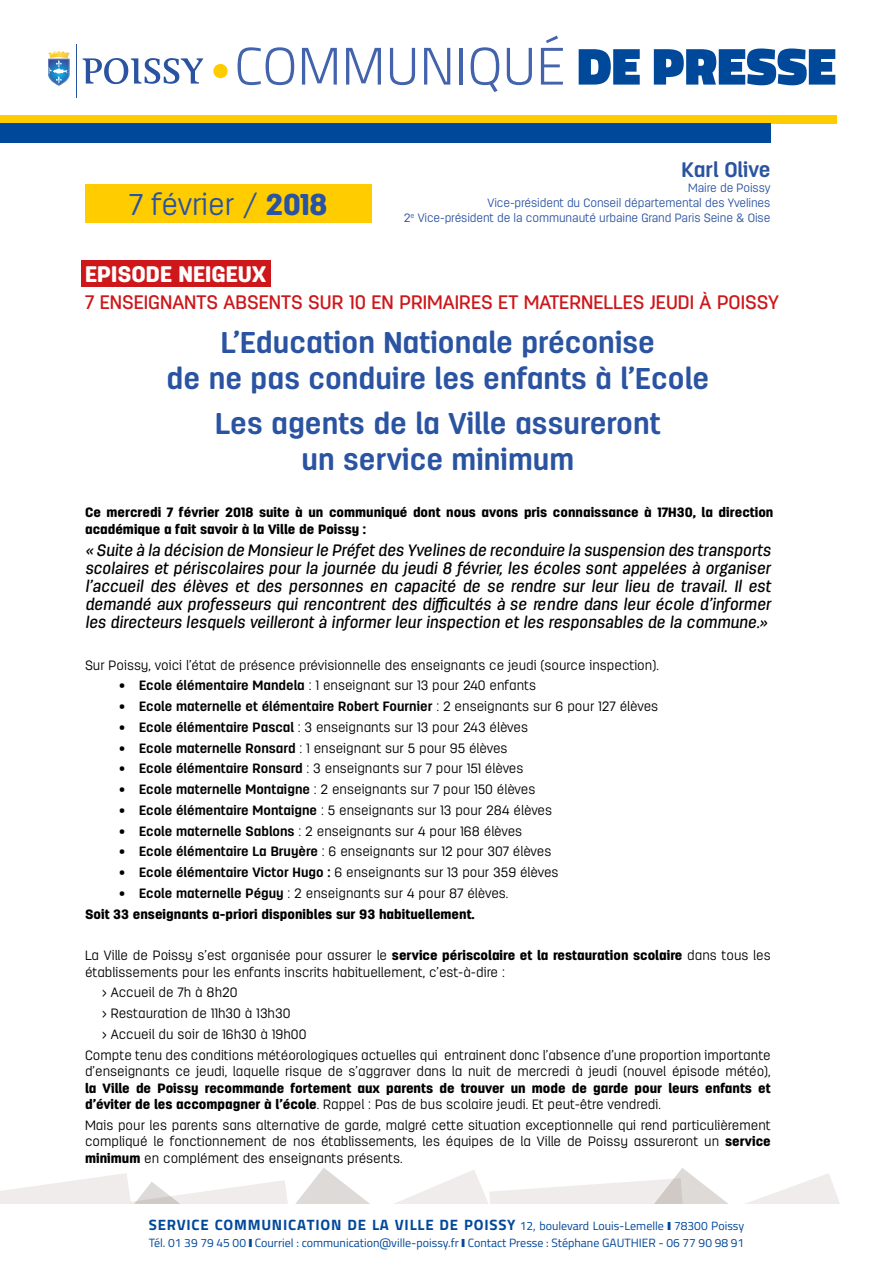
<style>
.page{position:relative;width:893px;height:1263px;background:#fff}
.page>*{position:absolute;margin:0;border:0;box-sizing:border-box;transform-origin:0 0}
.t1{font:300 52.8px "Titillium Web";color:#4363ac}
.t2{font:700 30px/36px "Antartida Rounded";color:#2a53a1;text-align:center}
.t3{font:300 30px "Antartida Rounded";color:#2a53a1}
.t4{font:900 22.5px "Antartida Rounded";color:#fff}
.t5{font:700 21px "Antartida Rounded";color:#2a53a1}
.t6{font:500 19.5px "Antartida Rounded";color:#cd171a}
.t7{font:italic 500 16.5px/18px "Antartida Rounded";color:#000;text-align:justify}
.t8{font:700 15px "Titillium Web";letter-spacing:.05em;color:#00489a}
.t9{font:300 13.5px/16.5px "Antartida Rounded";color:#000;text-align:justify}
.t10{font:900 13.5px/16.5px "Antartida Rounded";color:#000}
.t11{font:700 13.5px "Antartida Rounded";color:#000}
.t12{font:300 12px "Antartida Rounded";letter-spacing:-.01em;color:#2a53a1}
.t13{font:12px "Titillium Web";color:#00489a}
.s1{font-weight:900;color:#00489a}
.s2{font-weight:900}
.s3{font-weight:700}
.s4{font-weight:300}
.s5{font-weight:400;font-size:12px}
.s6{font-weight:900;font-size:12px}
</style>
<div class="page">
<svg style="left:0;top:1168px;width:840px;height:36px"></svg>
<div style="left:0;top:115px;width:836px;height:8px;background:#fc0"></div>
<div style="left:0;top:123px;width:770px;height:20px;background:#00489a"></div>
<div style="left:85px;top:184px;width:287px;height:39px;background:#fc0"></div>
<svg style="left:48px;top:51px;width:22px;height:35px"></svg>
<img style="left:53px;top:55px;width:15px;height:3px">
<img style="left:49px;top:52px;width:19px;height:3px">
<hr style="left:77px;top:44px;width:1px;height:54px;background:#2a53a1">
<svg style="left:83px;top:58px;width:120px;height:26px"></svg>
<div style="left:213px;top:64px;width:15px;height:14px;background:#fc0;border-radius:50%"></div>
<div style="left:81px;top:260px;width:189px;height:27px;background:#cd171a"></div>
<p class="t1" style="left:234px;top:36px;width:603px">COMMUNIQUÉ <span class="s1">DE PRESSE</span></p>
<p class="t3" style="left:129px;top:188px;width:200px">7 février / <span class="s2">2018</span></p>
<p class="t5" style="left:681px;top:158px;width:90px">Karl Olive</p>
<p class="t12" style="left:688px;top:181px;width:84px">Maire de Poissy</p>
<p class="t12" style="left:488px;top:196px;width:284px">Vice-président du Conseil départemental des Yvelines</p>
<p class="t12" style="left:404px;top:211px;width:368px">2<sup>e</sup> Vice-président de la communauté urbaine Grand Paris Seine &amp; Oise</p>
<p class="t4" style="left:85px;top:261px;width:182px">EPISODE NEIGEUX</p>
<p class="t6" style="left:85px;top:291px;width:695px">7 ENSEIGNANTS ABSENTS SUR 10 EN PRIMAIRES ET MATERNELLES JEUDI À POISSY</p>
<p class="t2" style="left:167px;top:325px;width:544px">L’Education Nationale préconise<br>de ne pas conduire les enfants à l’Ecole</p>
<p class="t2" style="left:215px;top:406px;width:447px">Les agents de la Ville assureront un service minimum</p>
<p class="t10" style="left:85px;top:504px;width:690px">Ce mercredi 7 février 2018 suite à un communiqué dont nous avons pris connaissance à 17H30, la direction académique a fait savoir à la Ville de Poissy :</p>
<p class="t7" style="left:85px;top:541px;width:687px">« Suite à la décision de Monsieur le Préfet des Yvelines de reconduire la suspension des transports scolaires et périscolaires pour la journée du jeudi 8 février, les écoles sont appelées à organiser l’accueil des élèves et des personnes en capacité de se rendre sur leur lieu de travail. Il est demandé aux professeurs qui rencontrent des difficultés à se rendre dans leur école d’informer les directeurs lesquels veilleront à informer leur inspection et les responsables de la commune.»</p>
<p class="t9" style="left:85px;top:657px;width:575px">Sur Poissy, voici l’état de présence prévisionnelle des enseignants ce jeudi (source inspection).</p>
<p class="t9" style="left:119px;top:677px;width:418px"><span class="s3">• Ecole élémentaire Mandela</span> : 1 enseignant sur 13 pour 240 enfants</p>
<p class="t11" style="left:119px;top:699px;width:541px">• Ecole maternelle et élémentaire Robert Fournier <span class="s4">: 2 enseignants sur 6 pour 127 élèves</span></p>
<p class="t9" style="left:119px;top:719px;width:410px"><span class="s3">• Ecole élémentaire Pascal</span> : 3 enseignants sur 13 pour 243 élèves</p>
<p class="t9" style="left:119px;top:740px;width:390px"><span class="s3">• Ecole maternelle Ronsard</span> : 1 enseignant sur 5 pour 95 élèves</p>
<p class="t9" style="left:119px;top:760px;width:406px"><span class="s3">• Ecole élémentaire Ronsard</span> : 3 enseignants sur 7 pour 151 élèves</p>
<p class="t9" style="left:119px;top:781px;width:418px"><span class="s3">• Ecole maternelle Montaigne</span> : 2 enseignants sur 7 pour 150 élèves</p>
<p class="t9" style="left:119px;top:802px;width:434px"><span class="s3">• Ecole élémentaire Montaigne</span> : 5 enseignants sur 13 pour 284 élèves</p>
<p class="t9" style="left:119px;top:823px;width:405px"><span class="s3">• Ecole maternelle Sablons</span> : 2 enseignants sur 4 pour 168 élèves</p>
<p class="t9" style="left:119px;top:843px;width:434px"><span class="s3">• Ecole élémentaire La Bruyère</span> : 6 enseignants sur 12 pour 307 élèves</p>
<p class="t9" style="left:119px;top:864px;width:441px"><span class="s3">• Ecole élémentaire Victor Hugo :</span> 6 enseignants sur 13 pour 359 élèves</p>
<p class="t9" style="left:119px;top:885px;width:391px"><span class="s3">• Ecole maternelle Péguy</span> : 2 enseignants sur 4 pour 87 élèves.</p>
<p class="t10" style="left:85px;top:906px;width:391px">Soit 33 enseignants a-priori disponibles sur 93 habituellement.</p>
<p class="t9" style="left:85px;top:947px;width:687px">La Ville de Poissy s’est organisée pour assurer le <span class="s2">service périscolaire et la restauration scolaire</span> dans tous les établissements pour les enfants inscrits habituellement, c’est-à-dire :</p>
<p class="t9" style="left:102px;top:984px;width:137px">&gt; Accueil de 7h à 8h20</p>
<p class="t9" style="left:102px;top:1005px;width:190px">&gt; Restauration de 11h30 à 13h30</p>
<p class="t9" style="left:102px;top:1026px;width:206px">&gt; Accueil du soir de 16h30 à 19h00</p>
<p class="t9" style="left:85px;top:1047px;width:687px">Compte tenu des conditions météorologiques actuelles qui entrainent donc l’absence d’une proportion importante d’enseignants ce jeudi, laquelle risque de s’aggraver dans la nuit de mercredi à jeudi (nouvel épisode météo), <span class="s2">la Ville de Poissy recommande fortement aux parents de trouver un mode de garde pour leurs enfants et d’éviter de les accompagner à l’école</span>. Rappel : Pas de bus scolaire jeudi. Et peut-être vendredi.</p>
<p class="t9" style="left:85px;top:1117px;width:687px">Mais pour les parents sans alternative de garde, malgré cette situation exceptionnelle qui rend particulièrement compliqué le fonctionnement de nos établissements, les équipes de la Ville de Poissy assureront un <span class="s2">service minimum</span> en complément des enseignants présents.</p>
<p class="t8" style="left:149px;top:1216px;width:597px">SERVICE COMMUNICATION DE LA VILLE DE POISSY <span class="s5">12, boulevard Louis-Lemelle</span> <span class="s6">I</span> <span class="s5">78300 Poissy</span></p>
<p class="t13" style="left:149px;top:1235px;width:597px">Tél. 01 39 79 45 00 <span class="s2">I</span> Courriel : communication@ville-poissy.fr <span class="s2">I</span> Contact Presse : Stéphane GAUTHIER - 06 77 90 98 91</p>
</div>
